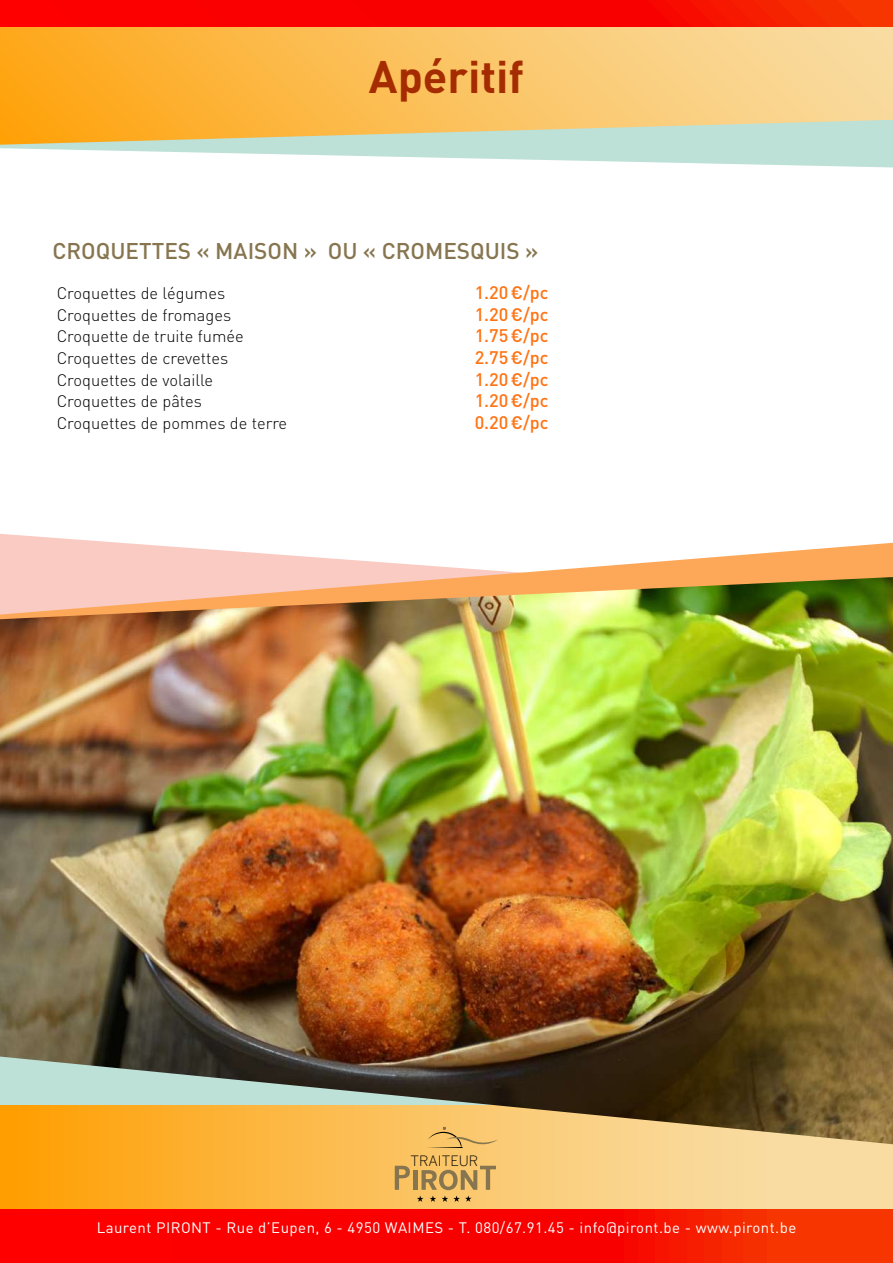
<style>
.page{position:relative;width:893px;height:1263px;background:#fff}
.page>*{position:absolute;margin:0;border:0;box-sizing:border-box;transform-origin:0 0}
.t1{font:700 45px "DIN";color:#a52c01}
.t2{font:500 22.5px "DIN";color:#86754f}
.t3{font:500 18px "DIN";color:#ff7312}
.t4{font:300 16.5px "DIN";color:#000}
.t5{font:15px "DIN";letter-spacing:.03em;color:#fff}
.t6{font:300 14.1px "Benton Sans";color:#000}
</style>
<div class="page">
<svg style="left:0;top:1144px;width:893px;height:66px;background:#fbc060"></svg>
<div style="left:0;top:0;width:893px;height:146px;background:linear-gradient(to right,#fea718,#f9dea7)"></div>
<img style="left:0;top:619px;width:893px;height:525px">
<svg style="left:0;top:534px;width:121px;height:9px"></svg>
<img style="left:0;top:543px;width:893px;height:76px">
<svg style="left:0;top:120px;width:893px;height:47px"></svg>
<svg style="left:395px;top:1166px;width:15px;height:24px"></svg>
<hr style="left:413px;top:1170px;width:4px;height:20px;background:#86754f">
<svg style="left:417px;top:1166px;width:79px;height:36px;background:#d4ab60"></svg>
<svg style="left:426px;top:1127px;width:72px;height:21px;background:#ebbb66"></svg>
<svg style="left:0;top:1210px;width:893px;height:53px;background:#f90c00"></svg>
<svg style="left:0;top:0;width:893px;height:27px;background:#f90800"></svg>
<h1 class="t1" style="left:369px;top:47px;width:157px">Apéritif</h1>
<h2 class="t2" style="left:52px;top:236px;width:488px">CROQUETTES « MAISON » OU « CROMESQUIS »</h2>
<p class="t4" style="left:57px;top:282px;width:170px">Croquettes de légumes</p>
<p class="t3" style="left:475px;top:281px;width:75px">1.20€/pc</p>
<p class="t4" style="left:57px;top:304px;width:176px">Croquettes de fromages</p>
<p class="t3" style="left:475px;top:302px;width:75px">1.20€/pc</p>
<p class="t4" style="left:57px;top:325px;width:189px">Croquette de truite fumée</p>
<p class="t3" style="left:475px;top:324px;width:75px">1.75€/pc</p>
<p class="t4" style="left:57px;top:347px;width:173px">Croquettes de crevettes</p>
<p class="t3" style="left:475px;top:345px;width:75px">2.75€/pc</p>
<p class="t4" style="left:57px;top:369px;width:158px">Croquettes de volaille</p>
<p class="t3" style="left:475px;top:367px;width:75px">1.20€/pc</p>
<p class="t4" style="left:57px;top:390px;width:147px">Croquettes de pâtes</p>
<p class="t3" style="left:475px;top:389px;width:75px">1.20€/pc</p>
<p class="t4" style="left:57px;top:412px;width:232px">Croquettes de pommes de terre</p>
<p class="t3" style="left:475px;top:410px;width:75px">0.20€/pc</p>
<p class="t6" style="left:410px;top:1152px;width:69px">TRAITEUR</p>
<p class="t5" style="left:97px;top:1219px;width:701px">Laurent PIRONT - Rue d’Eupen, 6 - 4950 WAIMES - T. 080/67.91.45 - info@piront.be - www.piront.be</p>
</div>
